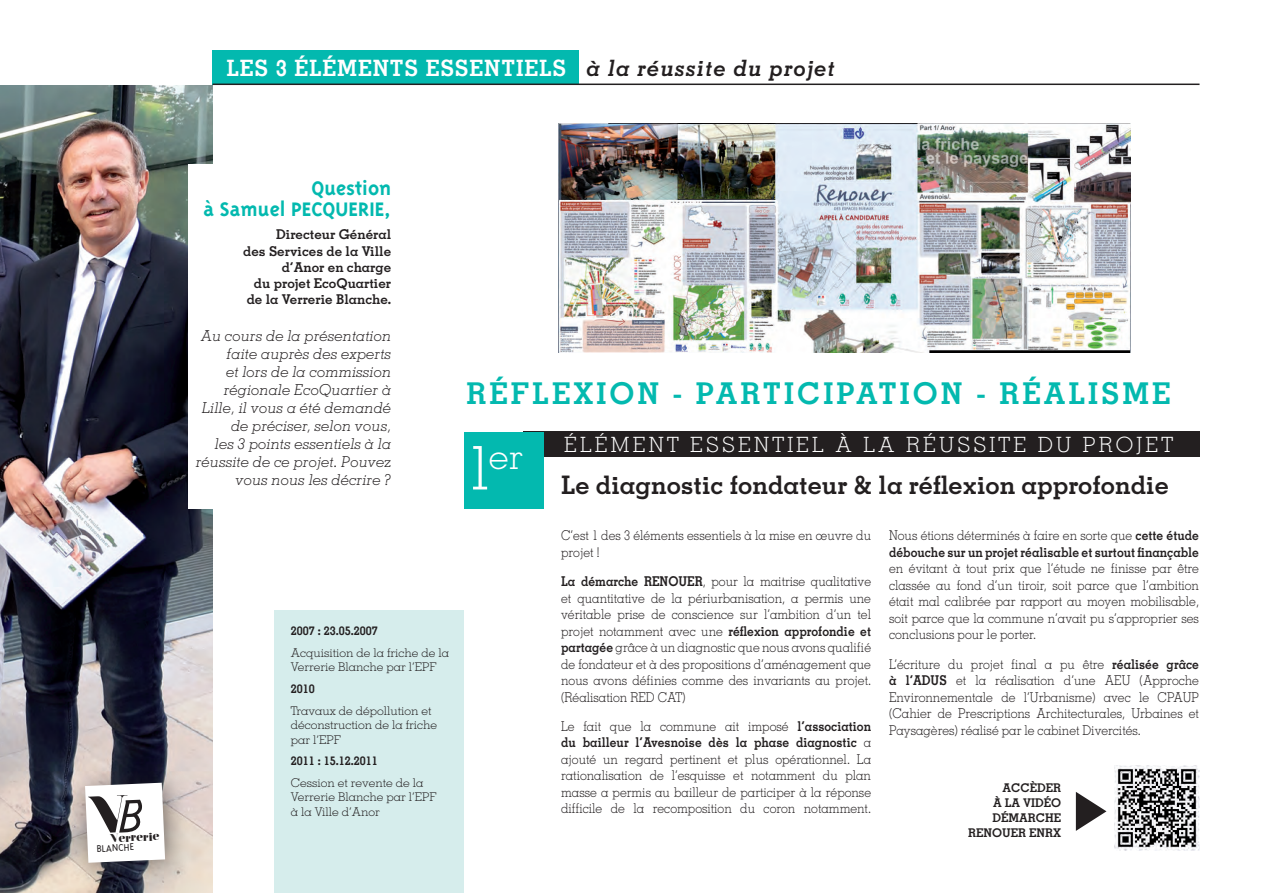
<style>
.page{position:relative;width:1263px;height:893px;background:#fff}
.page>*{position:absolute;margin:0;border:0;box-sizing:border-box;transform-origin:0 0}
.t1{font:300 35.85px "Memphis";color:#fff}
.t2{font:700 30px "Memphis";letter-spacing:.1em;color:#03b9af}
.t3{font:700 25.5px "Memphis";color:#231f20}
.t4{font:700 22.5px "Triplex";color:#03b9af}
.t5{font:700 22.5px "Memphis";letter-spacing:.04em;color:#fff}
.t6{font:italic 700 22.5px "Memphis";letter-spacing:.04em;color:#231f20}
.t7{font:300 21px "Memphis";letter-spacing:.15em;color:#fff}
.t8{font:italic 300 15px/18px "Memphis";color:#231f20;text-align:right}
.t9{font:300 13.5px/16.5px "Memphis";color:#231f20;text-align:justify;scale:.9 1}
.t10{font:700 13.5px/16.2px "Memphis";color:#231f20;text-align:right}
.t11{font:300 12px/14.4px "Memphis";color:#231f20}
.t12{font:700 12px/15px "Memphis";color:#231f20;text-align:right}
.t13{font:900 11.25px "Nouvelle Vague";color:#231f20}
.t14{font:300 11.25px "Triplex";color:#231f20}
.s1{font-size:61.5px}
.s2{font-weight:700}
</style>
<div class="page">
<img style="left:0;top:85px;width:213px;height:808px">
<div style="left:189px;top:164px;width:211px;height:344px;background:#fff"></div>
<div style="left:213px;top:50px;width:366px;height:34px;background:#03b9af"></div>
<div style="left:65px;top:763px;width:126px;height:126px;background:#231f20;opacity:.58"></div>
<hr style="left:213px;top:84px;width:986px;height:1px;background:#231f20">
<img style="left:558px;top:124px;width:573px;height:228px">
<div style="left:523px;top:432px;width:676px;height:25px;background:#231f20"></div>
<div style="left:274px;top:610px;width:190px;height:283px;background:#d6edec"></div>
<div style="left:464px;top:432px;width:80px;height:76px;background:#03b9af"></div>
<img style="left:1114px;top:765px;width:85px;height:85px">
<svg style="left:1076px;top:792px;width:30px;height:39px"></svg>
<svg style="left:85px;top:783px;width:80px;height:80px"></svg>
<p class="t5" style="left:227px;top:54px;width:341px">LES 3 ÉLÉMENTS ESSENTIELS</p>
<p class="t6" style="left:587px;top:54px;width:250px">à la réussite du projet</p>
<p class="t13" style="left:110px;top:833px;width:51px;rotate:-3deg">Verrerie</p>
<p class="t14" style="left:96px;top:842px;width:39px;rotate:-3deg">BLANCHE</p>
<p class="t4" style="left:312px;top:175px;width:81px">Question</p>
<p class="t4" style="left:203px;top:196px;width:189px">à Samuel PECQUERIE,</p>
<p class="t10" style="left:243px;top:226px;width:150px">Directeur Général<br>des Services de la Ville d’Anor en charge<br>du projet EcoQuartier de la Verrerie Blanche.</p>
<p class="t8" style="left:196px;top:327px;width:197px">Au cours de la présentation faite auprès des experts<br>et lors de la commission régionale EcoQuartier à<br>Lille, il vous a été demandé de préciser, selon vous,<br>les 3 points essentiels à la réussite de ce projet. Pouvez vous nous les décrire ?</p>
<p class="t12" style="left:291px;top:623px;width:88px">2007 : 23.05.2007</p>
<p class="t11" style="left:291px;top:646px;width:160px">Acquisition de la friche de la<br>Verrerie Blanche par l’EPF</p>
<p class="t12" style="left:291px;top:681px;width:25px">2010</p>
<p class="t11" style="left:291px;top:703px;width:148px">Travaux de dépollution et déconstruction de la friche par l’EPF</p>
<p class="t12" style="left:291px;top:753px;width:88px">2011 : 15.12.2011</p>
<p class="t11" style="left:291px;top:775px;width:147px">Cession et revente de la<br>Verrerie Blanche par l’EPF à la Ville d’Anor</p>
<p class="t2" style="left:467px;top:374px;width:705px">RÉFLEXION - PARTICIPATION - RÉALISME</p>
<p class="t1" style="left:464px;top:434px;width:60px"><span class="s1">1</span>er</p>
<p class="t7" style="left:564px;top:432px;width:611px">ÉLÉMENT ESSENTIEL À LA RÉUSSITE DU PROJET</p>
<p class="t3" style="left:561px;top:469px;width:609px">Le diagnostic fondateur &amp; la réflexion approfondie</p>
<p class="t9" style="left:561px;top:527px;width:346px">C’est 1 des 3 éléments essentiels à la mise en œuvre du projet !</p>
<p class="t9" style="left:561px;top:573px;width:346px"><span class="s2">La démarche RENOUER</span>, pour la maitrise qualitative et quantitative de la périurbanisation, a permis une véritable prise de conscience sur l’ambition d’un tel projet notamment avec une <span class="s2">réflexion approfondie et partagée</span> grâce à un diagnostic que nous avons qualifié de fondateur et à des propositions d’aménagement que nous avons définies comme des invariants au projet. (Réalisation RED CAT)</p>
<p class="t9" style="left:561px;top:718px;width:346px">Le fait que la commune ait imposé <span class="s2">l’association du bailleur l’Avesnoise dès la phase diagnostic</span> a ajouté un regard pertinent et plus opérationnel. La rationalisation de l’esquisse et notamment du plan masse a permis au bailleur de participer à la réponse difficile de la recomposition du coron notamment.</p>
<p class="t9" style="left:889px;top:527px;width:346px">Nous étions déterminés à faire en sorte que <span class="s2">cette étude débouche sur un projet réalisable et surtout finançable </span>en évitant à tout prix que l’étude ne finisse par être classée au fond d’un tiroir, soit parce que l’ambition était mal calibrée par rapport au moyen mobilisable, soit parce que la commune n’avait pu s’approprier ses conclusions pour le porter.</p>
<p class="t9" style="left:889px;top:656px;width:346px">L’écriture du projet final a pu être <span class="s2">réalisée grâce à l’ADUS</span> et la réalisation d’une AEU (Approche Environnementale de l’Urbanisme) avec le CPAUP (Cahier de Prescriptions Architecturales, Urbaines et Paysagères) réalisé par le cabinet Divercités.</p>
<p class="t12" style="left:1002px;top:780px;width:60px">ACCÈDER</p>
<p class="t12" style="left:993px;top:795px;width:69px">À LA VIDÉO</p>
<p class="t12" style="left:968px;top:810px;width:94px">DÉMARCHE<br>RENOUER ENRX</p>
</div>
